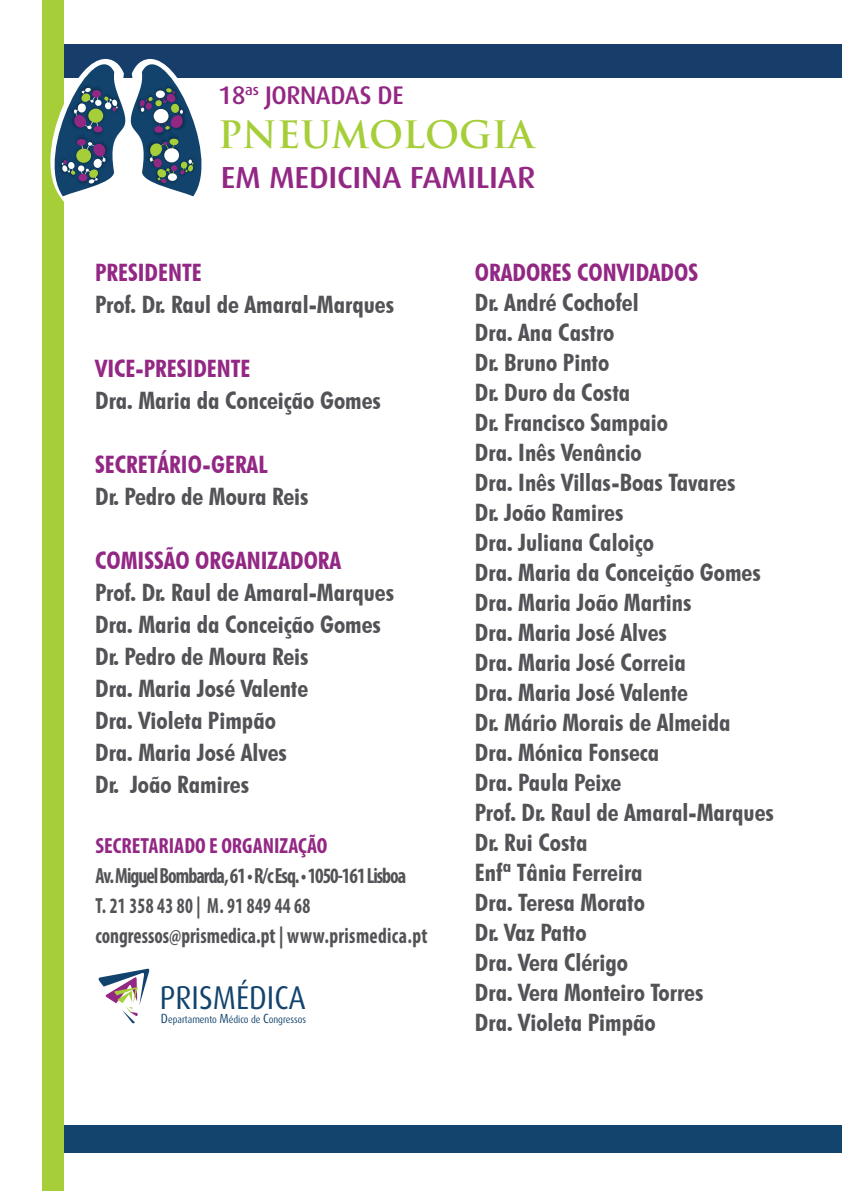
<style>
.page{position:relative;width:842px;height:1191px;background:#fff}
.page>*{position:absolute;margin:0;border:0;box-sizing:border-box;transform-origin:0 0}
.t1{font:700 36.8px "Trajan Pro";color:#a6ce39}
.t2{font:33px "Dax";color:#12446e;scale:.9 1}
.t3{font:500 30.4px "Dax";letter-spacing:-.01em;color:#932784;scale:1.07 1}
.t4{font:500 25.4px "Dax";letter-spacing:-.015em;color:#932783}
.t5{font:700 condensed 24px/30px "Futura BT";color:#535256;scale:1.05 1}
.t6{font:700 condensed 24px "Futura BT";color:#932784;scale:1.05 1}
.t7{font:700 condensed 22px/30px "Myriad Pro";color:#535256;scale:.91 1}
.t8{font:700 condensed 22px "Myriad Pro";color:#932784}
.t9{font:10px "Dax";color:#12446e;scale:.9 1}
.s1{font-size:13.2px}
</style>
<div class="page">
<div style="left:44px;top:1124px;width:798px;height:28px;background:#12446e"></div>
<div style="left:44px;top:44px;width:798px;height:34px;background:#173d6a"></div>
<div style="left:42px;top:0;width:22px;height:1191px;background:#a5ce39"></div>
<svg style="left:50px;top:59px;width:152px;height:143px"></svg>
<svg style="left:99px;top:968px;width:50px;height:55px"></svg>
<p class="t4" style="left:218px;top:81px;width:187px">18<sup>as</sup> JORNADAS DE</p>
<h1 class="t1" style="left:218px;top:112px;width:317px">PNEUMOLOGIA</h1>
<p class="t3" style="left:221px;top:160px;width:296px">EM MEDICINA FAMILIAR</p>
<p class="t6" style="left:95px;top:257px;width:103px">PRESIDENTE</p>
<p class="t5" style="left:95px;top:289px;width:286px">Prof. Dr. Raul de Amaral-Marques</p>
<p class="t6" style="left:95px;top:353px;width:150px">VICE-PRESIDENTE</p>
<p class="t5" style="left:95px;top:385px;width:274px">Dra. Maria da Conceição Gomes</p>
<p class="t6" style="left:95px;top:449px;width:166px">SECRETÁRIO-GERAL</p>
<p class="t5" style="left:95px;top:481px;width:205px">Dr. Pedro de Moura Reis</p>
<p class="t6" style="left:95px;top:545px;width:236px">COMISSÃO ORGANIZADORA</p>
<p class="t5" style="left:95px;top:576px;width:286px;line-height:32px">Prof. Dr. Raul de Amaral-Marques<br>Dra. Maria da Conceição Gomes<br>Dr. Pedro de Moura Reis<br>Dra. Maria José Valente<br>Dra. Violeta Pimpão<br>Dra. Maria José Alves<br>Dr. João Ramires</p>
<p class="t8" style="left:95px;top:832px;width:234px">SECRETARIADO E ORGANIZAÇÃO</p>
<p class="t7" style="left:95px;top:860px;width:366px">Av. Miguel Bombarda, 61 • R/c Esq. • 1050-161 Lisboa<br>T. 21 358 43 80 | M. 91 849 44 68 congressos@prismedica.pt | www.prismedica.pt</p>
<h2 class="t2" style="left:160px;top:979px;width:164px">PRISMÉDICA</h2>
<p class="t9" style="left:161px;top:1014px;width:163px"><span class="s1">D</span>epartamento <span class="s1">M</span>édico de <span class="s1">C</span>ongressos</p>
<p class="t6" style="left:475px;top:257px;width:214px">ORADORES CONVIDADOS</p>
<p class="t5" style="left:475px;top:287px;width:286px">Dr. André Cochofel<br>Dra. Ana Castro<br>Dr. Bruno Pinto<br>Dr. Duro da Costa<br>Dr. Francisco Sampaio<br>Dra. Inês Venâncio<br>Dra. Inês Villas-Boas Tavares<br>Dr. João Ramires<br>Dra. Juliana Caloiço<br>Dra. Maria da Conceição Gomes<br>Dra. Maria João Martins<br>Dra. Maria José Alves<br>Dra. Maria José Correia<br>Dra. Maria José Valente<br>Dr. Mário Morais de Almeida<br>Dra. Mónica Fonseca<br>Dra. Paula Peixe<br>Prof. Dr. Raul de Amaral-Marques<br>Dr. Rui Costa<br>Enfª Tânia Ferreira<br>Dra. Teresa Morato<br>Dr. Vaz Patto<br>Dra. Vera Clérigo<br>Dra. Vera Monteiro Torres<br>Dra. Violeta Pimpão</p>
</div>
